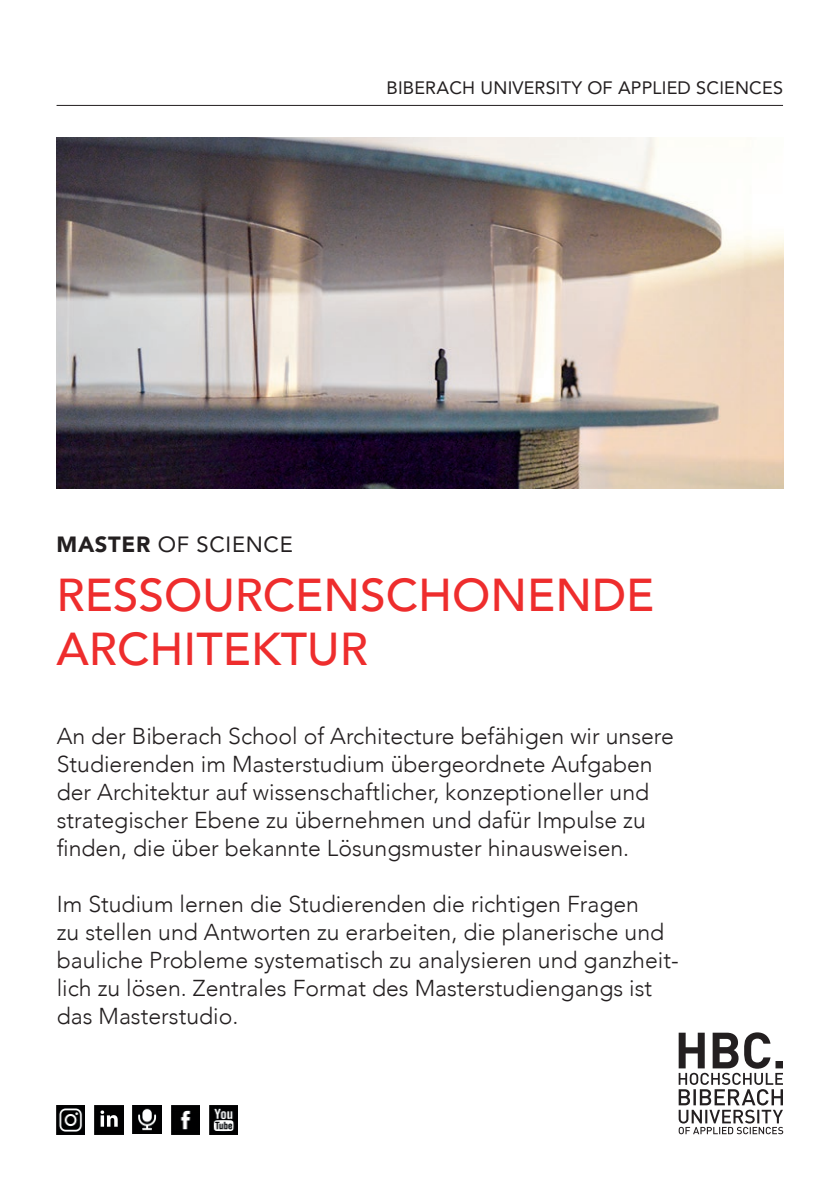
<style>
.page{position:relative;width:840px;height:1191px;background:#fff}
.page>*{position:absolute;margin:0;border:0;box-sizing:border-box;transform-origin:0 0}
.t1{font:500 46px/54px "Avenir";color:#ee2d2d}
.t2{font:300 23px/28px "Avenir";color:#231f20}
.t3{font:22px "Avenir";letter-spacing:.03em;color:#231f20}
.t4{font:18px "Avenir";letter-spacing:.01em;color:#231f20}
.s1{font-weight:900}
</style>
<div class="page">
<hr style="left:56px;top:105px;width:726px;height:1px;background:#231f20">
<img style="left:56px;top:137px;width:726px;height:352px">
<svg style="left:678px;top:1032px;width:104px;height:102px"></svg>
<img style="left:56px;top:1105px;width:29px;height:29px">
<img style="left:95px;top:1105px;width:28px;height:29px">
<img style="left:133px;top:1105px;width:28px;height:29px">
<img style="left:171px;top:1105px;width:29px;height:29px">
<img style="left:209px;top:1105px;width:29px;height:29px">
<p class="t4" style="left:386px;top:73px;width:398px">BIBERACH UNIVERSITY OF APPLIED SCIENCES</p>
<p class="t3" style="left:56px;top:527px;width:237px"><span class="s1">MASTER</span> OF SCIENCE</p>
<h1 class="t1" style="left:56px;top:565px;width:599px">RESSOURCENSCHONENDE<br>ARCHITEKTUR</h1>
<p class="t2" style="left:57px;top:722px;width:618px">An der Biberach School of Architecture befähigen wir unsere Studierenden im Masterstudium übergeordnete Aufgaben der Architektur auf wissenschaftlicher, konzeptioneller und strategischer Ebene zu übernehmen und dafür Impulse zu finden, die über bekannte Lösungsmuster hinausweisen.</p>
<p class="t2" style="left:57px;top:890px;width:623px">Im Studium lernen die Studierenden die richtigen Fragen<br>zu stellen und Antworten zu erarbeiten, die planerische und bauliche Probleme systematisch zu analysieren und ganzheit&shy;lich zu lösen. Zentrales Format des Masterstudiengangs ist das Masterstudio.</p>
</div>
